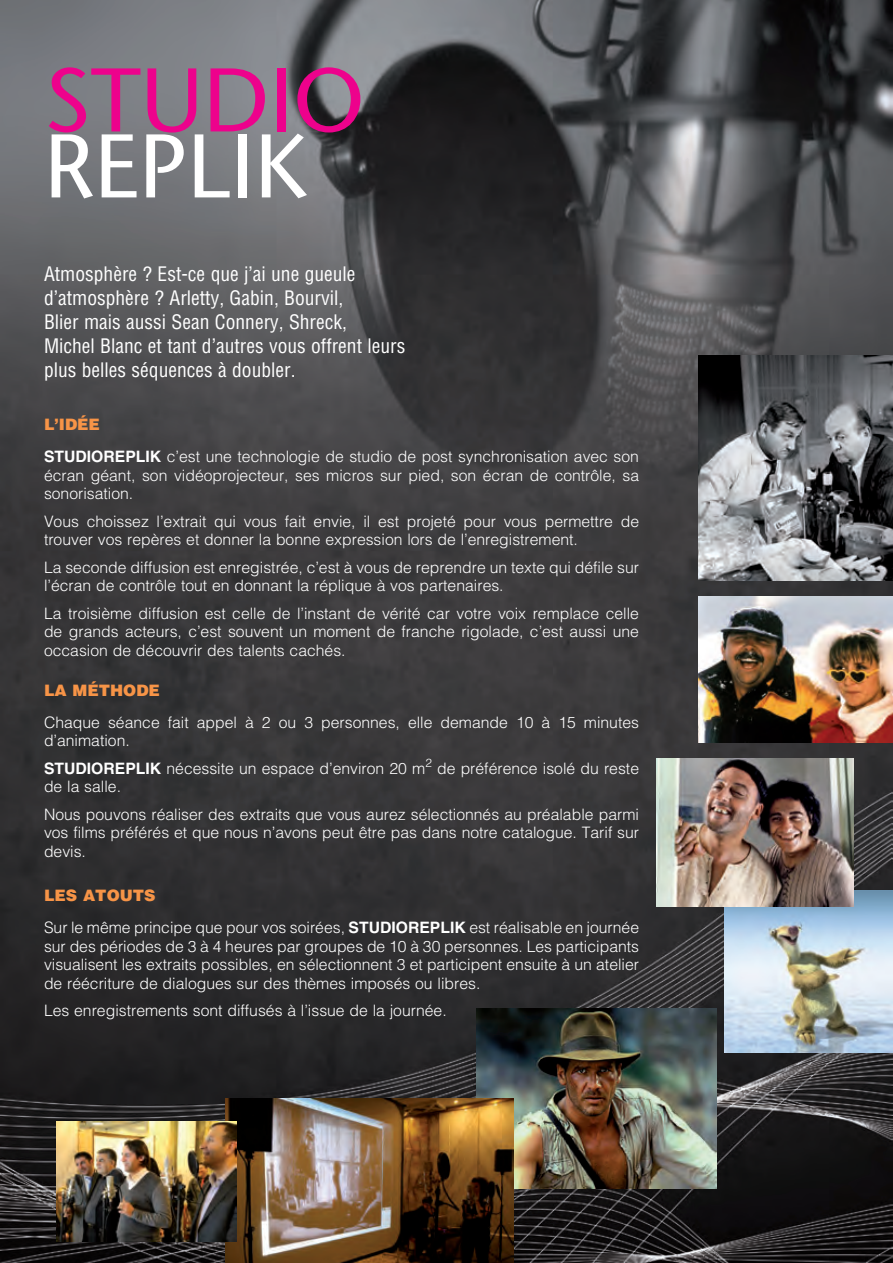
<style>
.page{position:relative;width:893px;height:1263px;background:#fff}
.page>*{position:absolute;margin:0;border:0;box-sizing:border-box;transform-origin:0 0}
.t1{font:500 90px "Stone Sans Std";color:#ed028c}
.t2{font:500 90px "Stone Sans Std";color:#fff}
.t3{font:condensed 19.5px/24px "Helvetica";color:#fff}
.t4{font:300 15.75px/18.8px "Helvetica";color:#fff}
.t5{font:900 15.75px "Helvetica";color:#f79447}
.s1{font-weight:900;color:#f79447}
.s2{font-weight:700}
</style>
<div class="page">
<img style="left:0;top:0;width:893px;height:1263px">
<img style="left:477px;top:1008px;width:240px;height:180px">
<img style="left:725px;top:891px;width:168px;height:162px">
<img style="left:656px;top:758px;width:198px;height:148px">
<img style="left:698px;top:356px;width:195px;height:225px">
<img style="left:698px;top:597px;width:195px;height:145px">
<img style="left:225px;top:1098px;width:288px;height:165px">
<img style="left:57px;top:1122px;width:180px;height:120px">
<h1 class="t1" style="left:44px;top:47px;width:322px">STUDIO</h1>
<h1 class="t2" style="left:44px;top:113px;width:265px">REPLIK</h1>
<p class="t3" style="left:44px;top:261px;width:363px">Atmosphère ? Est-ce que j’ai une gueule d’atmosphère ? Arletty, Gabin, Bourvil,<br>Blier mais aussi Sean Connery, Shreck,<br>Michel Blanc et tant d’autres vous offrent leurs plus belles séquences à doubler.</p>
<p class="t4" style="left:44px;top:408px;width:596px;line-height:31.5px"><span class="s1">L’IDÉE<br></span><span class="s2">STUDIOREPLIK</span> c’est une technologie de studio de post synchronisation avec son</p>
<p class="t4" style="left:44px;top:465px;width:597px">écran géant, son vidéoprojecteur, ses micros sur pied, son écran de contrôle, sa sonorisation.</p>
<p class="t4" style="left:44px;top:511px;width:597px">Vous choissez l’extrait qui vous fait envie, il est projeté pour vous permettre de trouver vos repères et donner la bonne expression lors de l’enregistrement.</p>
<p class="t4" style="left:44px;top:557px;width:596px">La seconde diffusion est enregistrée, c’est à vous de reprendre un texte qui défile sur l’écran de contrôle tout en donnant la réplique à vos partenaires.</p>
<p class="t4" style="left:44px;top:603px;width:596px;text-align:justify">La troisième diffusion est celle de l’instant de vérité car votre voix remplace celle de grands acteurs, c’est souvent un moment de franche rigolade, c’est aussi une occasion de découvrir des talents cachés.</p>
<p class="t5" style="left:44px;top:680px;width:117px">LA MÉTHODE</p>
<p class="t4" style="left:44px;top:712px;width:597px">Chaque séance fait appel à 2 ou 3 personnes, elle demande 10 à 15 minutes d’animation.</p>
<p class="t4" style="left:44px;top:758px;width:597px"><span class="s2">STUDIOREPLIK</span> nécessite un espace d’environ 20 m<sup>2</sup> de préférence isolé du reste de la salle.</p>
<p class="t4" style="left:44px;top:804px;width:597px;text-align:justify">Nous pouvons réaliser des extraits que vous aurez sélectionnés au préalable parmi vos films préférés et que nous n’avons peut être pas dans notre catalogue. Tarif sur devis.</p>
<p class="t4" style="left:44px;top:879px;width:597px;line-height:31.5px"><span class="s1">LES ATOUTS<br></span>Sur le même principe que pour vos soirées, <span class="s2">STUDIOREPLIK</span> est réalisable en journée</p>
<p class="t4" style="left:44px;top:936px;width:597px;text-align:justify">sur des périodes de 3 à 4 heures par groupes de 10 à 30 personnes. Les participants visualisent les extraits possibles, en sélectionnent 3 et participent ensuite à un atelier de réécriture de dialogues sur des thèmes imposés ou libres.</p>
<p class="t4" style="left:44px;top:1001px;width:404px">Les enregistrements sont diffusés à l’issue de la journée.</p>
</div>
